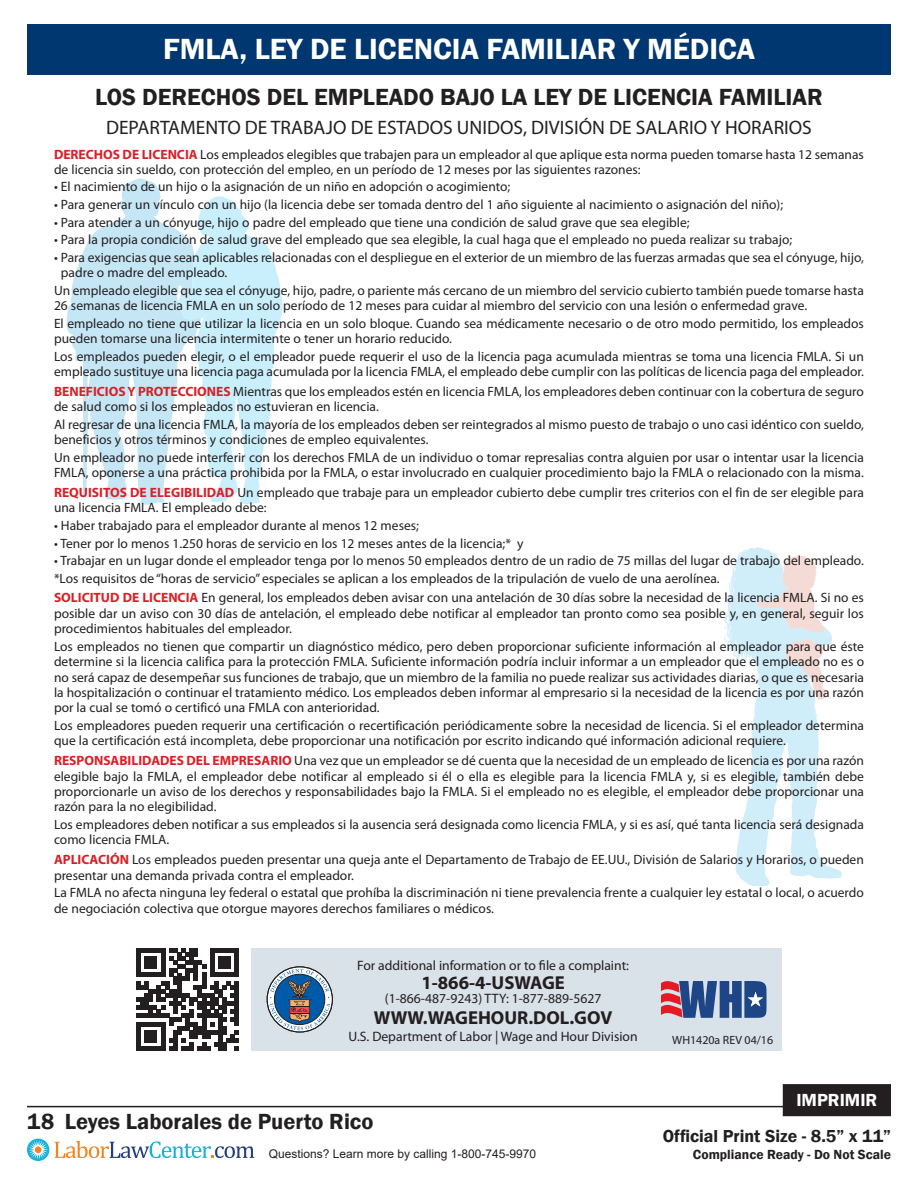
<style>
.page{position:relative;width:918px;height:1188px;background:#fff}
.page>*{position:absolute;margin:0;border:0;box-sizing:border-box;transform-origin:0 0}
.t1{font:600 30px "Franklin Gothic";color:#fff}
.t2{font:600 24px "Franklin Gothic";color:#231f20}
.t3{font:600 22.5px "Franklin Gothic";color:#231f20}
.t4{font:19.5px "Myriad Pro";color:#231f20}
.t5{font:700 18.75px "Myriad Pro";color:#231f20}
.t6{font:600 18px "Franklin Gothic";color:#fff}
.t7{font:600 17.85px "Franklin Gothic";color:#231f20}
.t8{font:13.65px "Myriad Pro";color:#231f20}
.t9{font:600 13.65px "Franklin Gothic";color:#231f20}
.t10{font:13.5px/15.5px "Myriad Pro";color:#231f20}
.t11{font:12px "Arial";color:#231f20}
.t12{font:12px "Myriad Pro";color:#231f20}
.s1{font-weight:700;color:#da1f26}
</style>
<div class="page">
<hr style="left:27px;top:1106px;width:864px;height:1px;background:#231f20">
<svg style="left:27px;top:1139px;width:22px;height:22px"></svg>
<div style="left:35px;top:1146px;width:7px;height:7px;background:#f58320;border-radius:50%"></div>
<svg style="left:55px;top:1141px;width:199px;height:17px"></svg>
<div style="left:784px;top:1086px;width:106px;height:29px;background:#231f20"></div>
<div style="left:783px;top:1084px;width:108px;height:32px;border:3px solid #231f20"></div>
<img style="left:724px;top:548px;width:117px;height:338px">
<svg style="left:204px;top:196px;width:79px;height:308px"></svg>
<svg style="left:66px;top:178px;width:138px;height:327px;fill:#c5e6f5"></svg>
<svg style="left:136px;top:948px;width:103px;height:103px"></svg>
<div style="left:251px;top:948px;width:531px;height:103px;background:#d9e1e9"></div>
<svg style="left:267px;top:966px;width:66px;height:67px"></svg>
<svg style="left:661px;top:981px;width:106px;height:37px"></svg>
<div style="left:27px;top:24px;width:864px;height:50px;background:#003770"></div>
<p class="t1" style="left:163px;top:31px;width:593px">FMLA, LEY DE LICENCIA FAMILIAR Y MÉDICA</p>
<p class="t2" style="left:95px;top:82px;width:729px">LOS DERECHOS DEL EMPLEADO BAJO LA LEY DE LICENCIA FAMILIAR</p>
<p class="t4" style="left:106px;top:115px;width:707px">DEPARTAMENTO DE TRABAJO DE ESTADOS UNIDOS, DIVISIÓN DE SALARIO Y HORARIOS</p>
<p class="t10" style="left:54px;top:146px;width:812px"><span class="s1">DERECHOS DE LICENCIA</span> Los empleados elegibles que trabajen para un empleador al que aplique esta norma pueden tomarse hasta 12 semanas de licencia sin sueldo, con protección del empleo, en un período de 12 meses por las siguientes razones:</p>
<p class="t10" style="left:54px;top:179px;width:458px">• El nacimiento de un hijo o la asignación de un niño en adopción o acogimiento;</p>
<p class="t10" style="left:54px;top:197px;width:731px">• Para generar un vínculo con un hijo (la licencia debe ser tomada dentro del 1 año siguiente al nacimiento o asignación del niño);</p>
<p class="t10" style="left:54px;top:214px;width:637px">• Para atender a un cónyuge, hijo o padre del empleado que tiene una condición de salud grave que sea elegible;</p>
<p class="t10" style="left:54px;top:232px;width:740px">• Para la propia condición de salud grave del empleado que sea elegible, la cual haga que el empleado no pueda realizar su trabajo;</p>
<p class="t10" style="left:61px;top:249px;width:805px;text-indent:-7px">• Para exigencias que sean aplicables relacionadas con el despliegue en el exterior de un miembro de las fuerzas armadas que sea el cónyuge, hijo, padre o madre del empleado.</p>
<p class="t10" style="left:54px;top:282px;width:811px">Un empleado elegible que sea el cónyuge, hijo, padre, o pariente más cercano de un miembro del servicio cubierto también puede tomarse hasta<br>26 semanas de licencia FMLA en un solo período de 12 meses para cuidar al miembro del servicio con una lesión o enfermedad grave.</p>
<p class="t10" style="left:54px;top:315px;width:811px">El empleado no tiene que utilizar la licencia en un solo bloque. Cuando sea médicamente necesario o de otro modo permitido, los empleados pueden tomarse una licencia intermitente o tener un horario reducido.</p>
<p class="t10" style="left:54px;top:348px;width:812px">Los empleados pueden elegir, o el empleador puede requerir el uso de la licencia paga acumulada mientras se toma una licencia FMLA. Si un empleado sustituye una licencia paga acumulada por la licencia FMLA, el empleado debe cumplir con las políticas de licencia paga del empleador.</p>
<p class="t10" style="left:54px;top:383px;width:812px"><span class="s1">BENEFICIOS Y PROTECCIONES</span> Mientras que los empleados estén en licencia FMLA, los empleadores deben continuar con la cobertura de seguro de salud como si los empleados no estuvieran en licencia.</p>
<p class="t10" style="left:54px;top:416px;width:811px">Al regresar de una licencia FMLA, la mayoría de los empleados deben ser reintegrados al mismo puesto de trabajo o uno casi idéntico con sueldo, beneficios y otros términos y condiciones de empleo equivalentes.</p>
<p class="t10" style="left:54px;top:449px;width:811px">Un empleador no puede interferir con los derechos FMLA de un individuo o tomar represalias contra alguien por usar o intentar usar la licencia<br>FMLA, oponerse a una práctica prohibida por la FMLA, o estar involucrado en cualquier procedimiento bajo la FMLA o relacionado con la misma.</p>
<p class="t10" style="left:54px;top:485px;width:811px"><span class="s1">REQUISITOS DE ELEGIBILIDAD</span> Un empleado que trabaje para un empleador cubierto debe cumplir tres criterios con el fin de ser elegible para una licencia FMLA. El empleado debe:</p>
<p class="t10" style="left:54px;top:518px;width:366px">• Haber trabajado para el empleador durante al menos 12 meses;</p>
<p class="t10" style="left:54px;top:535px;width:471px">• Tener por lo menos 1.250 horas de servicio en los 12 meses antes de la licencia;* y</p>
<p class="t10" style="left:54px;top:553px;width:811px">• Trabajar en un lugar donde el empleador tenga por lo menos 50 empleados dentro de un radio de 75 millas del lugar de trabajo del empleado.</p>
<p class="t10" style="left:54px;top:570px;width:667px">*Los requisitos de “horas de servicio” especiales se aplican a los empleados de la tripulación de vuelo de una aerolínea.</p>
<p class="t10" style="left:54px;top:590px;width:811px;text-align:justify"><span class="s1">SOLICITUD DE LICENCIA</span> En general, los empleados deben avisar con una antelación de 30 días sobre la necesidad de la licencia FMLA. Si no es posible dar un aviso con 30 días de antelación, el empleado debe notificar al empleador tan pronto como sea posible y, en general, seguir los procedimientos habituales del empleador.</p>
<p class="t10" style="left:54px;top:638px;width:812px;text-align:justify">Los empleados no tienen que compartir un diagnóstico médico, pero deben proporcionar suficiente información al empleador para que éste determine si la licencia califica para la protección FMLA. Suficiente información podría incluir informar a un empleador que el empleado no es o no será capaz de desempeñar sus funciones de trabajo, que un miembro de la familia no puede realizar sus actividades diarias, o que es necesaria la hospitalización o continuar el tratamiento médico. Los empleados deben informar al empresario si la necesidad de la licencia es por una razón por la cual se tomó o certificó una FMLA con anterioridad.</p>
<p class="t10" style="left:54px;top:718px;width:812px">Los empleadores pueden requerir una certificación o recertificación periódicamente sobre la necesidad de licencia. Si el empleador determina que la certificación está incompleta, debe proporcionar una notificación por escrito indicando qué información adicional requiere.</p>
<p class="t10" style="left:54px;top:753px;width:812px;text-align:justify"><span class="s1">RESPONSABILIDADES DEL EMPRESARIO</span> Una vez que un empleador se dé cuenta que la necesidad de un empleado de licencia es por una razón elegible bajo la FMLA, el empleador debe notificar al empleado si él o ella es elegible para la licencia FMLA y, si es elegible, también debe proporcionarle un aviso de los derechos y responsabilidades bajo la FMLA. Si el empleado no es elegible, el empleador debe proporcionar una razón para la no elegibilidad.</p>
<p class="t10" style="left:54px;top:817px;width:811px">Los empleadores deben notificar a sus empleados si la ausencia será designada como licencia FMLA, y si es así, qué tanta licencia será designada como licencia FMLA.</p>
<p class="t10" style="left:54px;top:852px;width:811px"><span class="s1">APLICACIÓN</span> Los empleados pueden presentar una queja ante el Departamento de Trabajo de EE.UU., División de Salarios y Horarios, o pueden presentar una demanda privada contra el empleador.</p>
<p class="t10" style="left:54px;top:885px;width:811px">La FMLA no afecta ninguna ley federal o estatal que prohíba la discriminación ni tiene prevalencia frente a cualquier ley estatal o local, o acuerdo de negociación colectiva que otorgue mayores derechos familiares o médicos.</p>
<p class="t8" style="left:357px;top:957px;width:273px">For additional information or to file a complaint:</p>
<p class="t5" style="left:421px;top:970px;width:145px">1-866-4-USWAGE</p>
<p class="t8" style="left:385px;top:990px;width:218px">(1-866-487-9243) TTY: 1-877-889-5627</p>
<p class="t5" style="left:374px;top:1005px;width:240px">WWW.WAGEHOUR.DOL.GOV</p>
<p class="t8" style="left:349px;top:1028px;width:291px">U.S. Department of Labor | Wage and Hour Division</p>
<p class="t12" style="left:672px;top:1033px;width:102px">WH1420a REV 04/16</p>
<h3 class="t6" style="left:796px;top:1089px;width:83px">IMPRIMIR</h3>
<h3 class="t3" style="left:27px;top:1107px;width:348px">18 Leyes Laborales de Puerto Rico</h3>
<p class="t11" style="left:269px;top:1146px;width:269px">Questions? Learn more by calling 1-800-745-9970</p>
<h3 class="t7" style="left:663px;top:1125px;width:230px">Official Print Size - 8.5” x 11”</h3>
<p class="t9" style="left:693px;top:1146px;width:200px">Compliance Ready - Do Not Scale</p>
</div>
